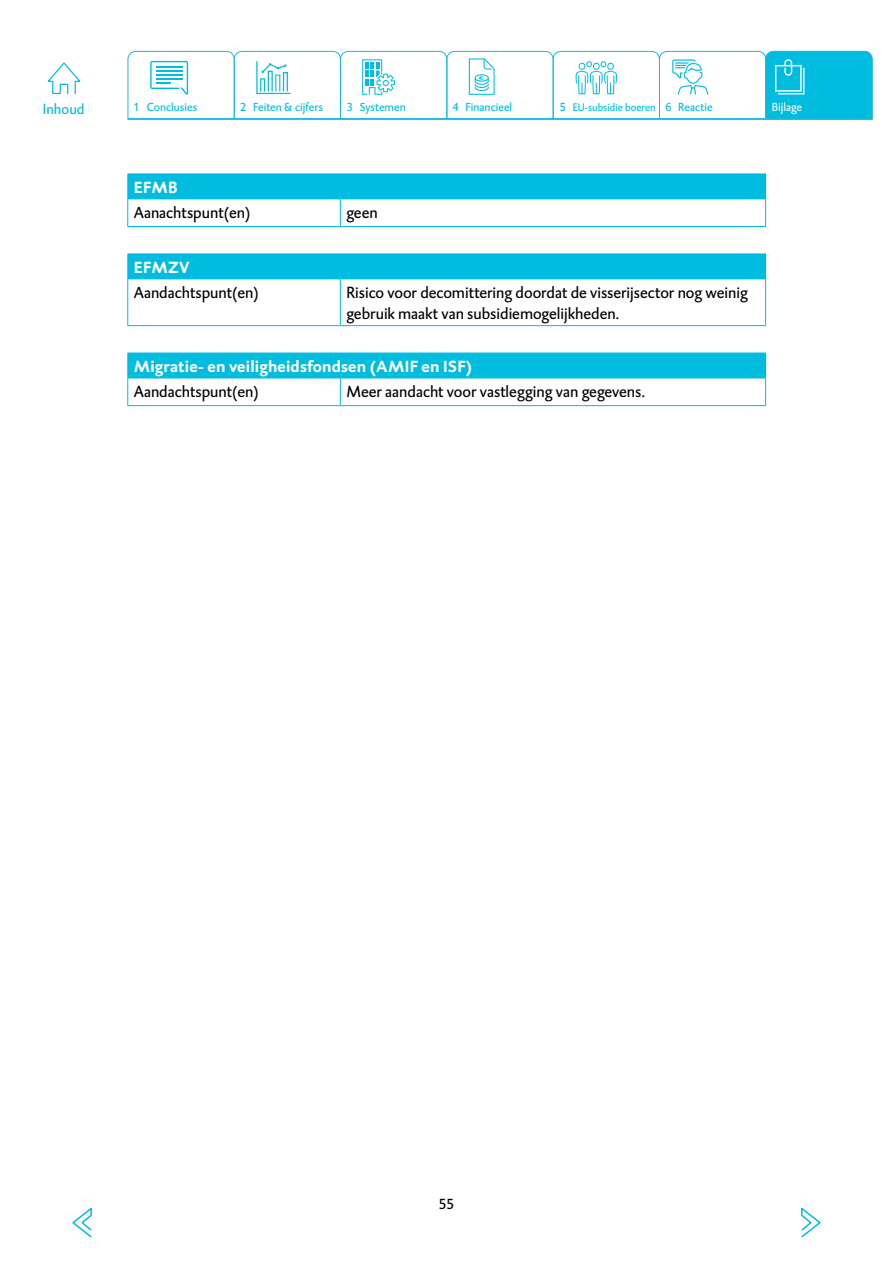
<style>
.page{position:relative;width:893px;height:1263px;background:#fff}
.page>*{position:absolute;margin:0;border:0;box-sizing:border-box;transform-origin:0 0}
._11_Tabel{font:16.5px/21px "DTL Caspari TOT";color:#000}
._10_Tabel_diap_vet{font:700 16.5px "DTL Caspari TOT";letter-spacing:.01em;color:#fff}
.t1{font:15px "DTL Caspari TOT";color:#00bcdf}
.t2{font:15px "DTL Caspari TOT";color:#000}
.t3{font:12px "DTL Caspari TOT";color:#00bcdf}
.t4{font:12px "DTL Caspari TOT";color:#fff}
.t5{font:11.25px "DTL Caspari TOT";color:#00bcdf}
.s1{font-size:12px}
</style>
<div class="page">
<div style="left:128px;top:174px;width:638px;height:25px;background:#00bcdf"></div>
<hr style="left:128px;top:199px;width:212px;height:1px;background:#00bcdf">
<svg style="left:127px;top:174px;width:1px;height:52px"></svg>
<hr style="left:340px;top:199px;width:426px;height:1px;background:#00bcdf">
<svg style="left:340px;top:199px;width:1px;height:27px"></svg>
<svg style="left:765px;top:199px;width:1px;height:27px"></svg>
<hr style="left:128px;top:226px;width:212px;height:1px;background:#00bcdf">
<hr style="left:340px;top:226px;width:426px;height:1px;background:#00bcdf">
<div style="left:128px;top:254px;width:638px;height:25px;background:#00bcdf"></div>
<svg style="left:127px;top:254px;width:1px;height:25px"></svg>
<hr style="left:128px;top:279px;width:212px;height:1px;background:#00bcdf">
<hr style="left:127px;top:279px;width:1px;height:46px;background:#00bcdf">
<hr style="left:340px;top:279px;width:426px;height:1px;background:#00bcdf">
<hr style="left:340px;top:279px;width:1px;height:46px;background:#00bcdf">
<hr style="left:765px;top:279px;width:1px;height:46px;background:#00bcdf">
<hr style="left:128px;top:325px;width:212px;height:1px;background:#00bcdf">
<hr style="left:340px;top:325px;width:426px;height:1px;background:#00bcdf">
<div style="left:128px;top:353px;width:638px;height:25px;background:#00bcdf"></div>
<hr style="left:128px;top:378px;width:212px;height:1px;background:#00bcdf">
<svg style="left:127px;top:353px;width:1px;height:52px"></svg>
<hr style="left:340px;top:378px;width:426px;height:1px;background:#00bcdf">
<svg style="left:340px;top:378px;width:1px;height:27px"></svg>
<svg style="left:765px;top:378px;width:1px;height:27px"></svg>
<hr style="left:128px;top:405px;width:212px;height:1px;background:#00bcdf">
<hr style="left:340px;top:405px;width:426px;height:1px;background:#00bcdf">
<svg style="left:47px;top:62px;width:34px;height:33px"></svg>
<svg style="left:72px;top:1207px;width:20px;height:31px"></svg>
<svg style="left:801px;top:1207px;width:20px;height:31px"></svg>
<hr style="left:128px;top:118px;width:744px;height:2px;background:#00bcdf">
<svg style="left:127px;top:51px;width:746px;height:68px"></svg>
<p class="t1" style="left:43px;top:99px;width:43px">Inhoud</p>
<p class="t3" style="left:134px;top:100px;width:65px">1 Conclusies</p>
<p class="t3" style="left:240px;top:100px;width:84px">2 Feiten &amp; cijfers</p>
<p class="t3" style="left:347px;top:100px;width:60px">3 Systemen</p>
<p class="t3" style="left:453px;top:100px;width:61px">4 Financieel</p>
<p class="t5" style="left:560px;top:100px;width:154px"><span class="s1">5</span> EU-subsidie boeren <span class="s1">6 Reactie</span></p>
<p class="t4" style="left:772px;top:100px;width:32px">Bijlage</p>
<p class="_10_Tabel_diap_vet" style="left:134px;top:176px;width:45px">EFMB</p>
<p class="_11_Tabel" style="left:134px;top:201px;width:118px">Aanachtspunt(en)</p>
<p class="_11_Tabel" style="left:346px;top:201px;width:33px">geen</p>
<p class="_10_Tabel_diap_vet" style="left:134px;top:256px;width:57px">EFMZV</p>
<p class="_11_Tabel" style="left:134px;top:281px;width:127px">Aandachtspunt(en)</p>
<p class="_11_Tabel" style="left:346px;top:281px;width:403px">Risico voor decomittering doordat de visserijsector nog weinig gebruik maakt van subsidiemogelijkheden.</p>
<p class="_10_Tabel_diap_vet" style="left:134px;top:355px;width:340px">Migratie- en veiligheidsfondsen (AMIF en ISF)</p>
<p class="_11_Tabel" style="left:134px;top:381px;width:127px">Aandachtspunt(en)</p>
<p class="_11_Tabel" style="left:346px;top:381px;width:300px">Meer aandacht voor vastlegging van gegevens.</p>
<p class="t2" style="left:439px;top:1194px;width:16px">55</p>
</div>
